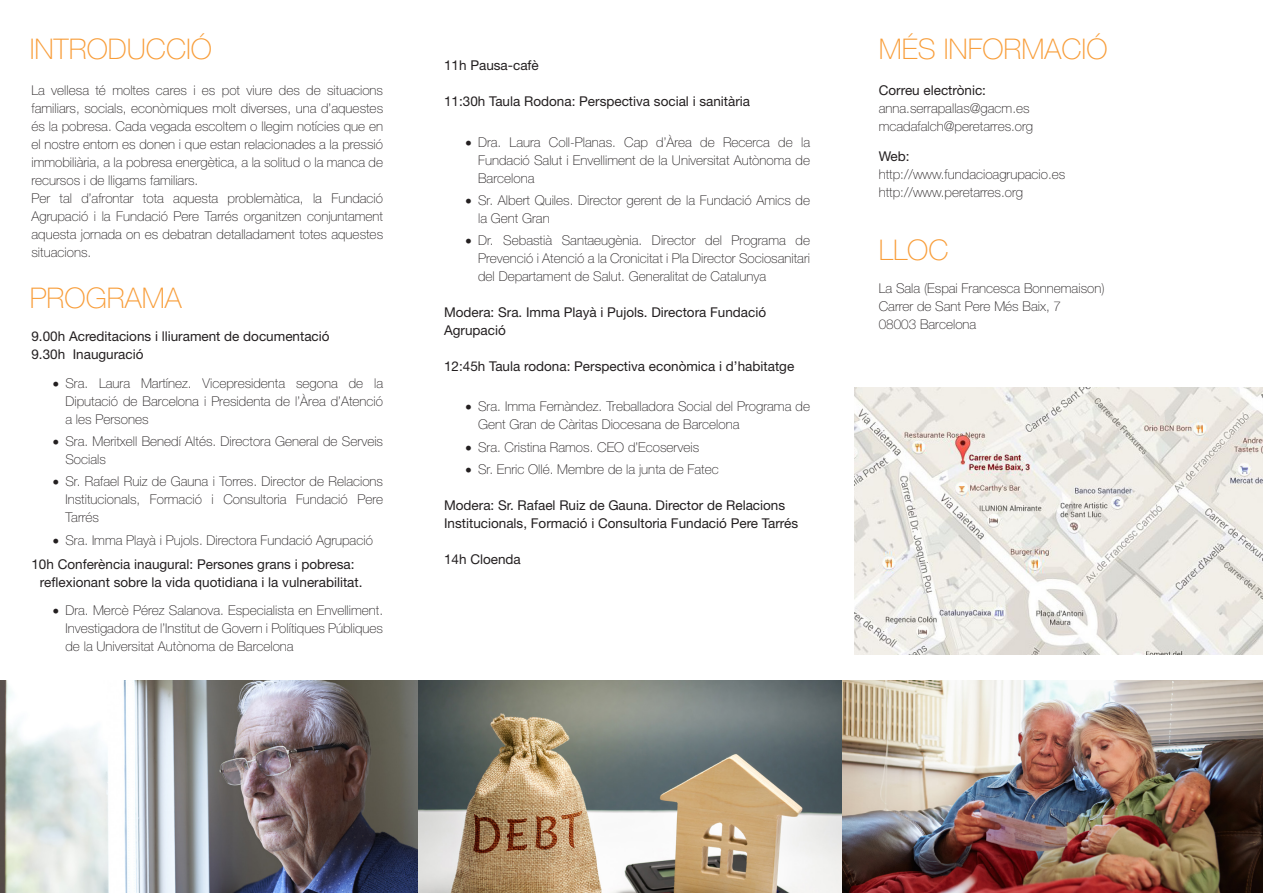
<style>
.page{position:relative;width:1263px;height:893px;background:#fff}
.page>*{position:absolute;margin:0;border:0;box-sizing:border-box;transform-origin:0 0}
.t1{font:100 28.5px "Helvetica Neue LT Std";color:#f89d39}
.TXT_NORMAL{font:100 13.5px/18px "Helvetica Neue LT Std";color:#231f20;text-align:justify}
.TXT_NORMAL-2{font:13.5px/18px "Helvetica Neue LT Std";color:#231f20}
</style>
<div class="page">
<img style="left:0;top:680px;width:1263px;height:213px">
<img style="left:854px;top:387px;width:409px;height:267px">
<p class="t1" style="left:30px;top:32px;width:184px">INTRODUCCIÓ</p>
<p class="t1" style="left:879px;top:32px;width:230px">MÉS INFORMACIÓ</p>
<p class="TXT_NORMAL-2" style="left:444px;top:56px;width:96px">11h Pausa-cafè</p>
<p class="TXT_NORMAL-2" style="left:444px;top:92px;width:308px">11:30h Taula Rodona: Perspectiva social i sanitària</p>
<p class="TXT_NORMAL" style="left:478px;top:133px;width:333px;text-indent:-13px">• Dra. Laura Coll-Planas. Cap d’Àrea de Recerca de la Fundació Salut i Envelliment de la Universitat Autònoma de Barcelona</p>
<p class="TXT_NORMAL" style="left:478px;top:191px;width:333px;text-indent:-13px">• Sr. Albert Quiles. Director gerent de la Fundació Amics de la Gent Gran</p>
<p class="TXT_NORMAL" style="left:478px;top:231px;width:333px;text-indent:-13px">• Dr. Sebastià Santaeugènia. Director del Programa de Prevenció i Atenció a la Cronicitat i Pla Director Sociosanitari del Departament de Salut. Generalitat de Catalunya</p>
<p class="TXT_NORMAL-2" style="left:444px;top:303px;width:324px">Modera: Sra. Imma Playà i Pujols. Directora Fundació<br>Agrupació</p>
<p class="TXT_NORMAL-2" style="left:444px;top:357px;width:352px">12:45h Taula rodona: Perspectiva econòmica i d’habitatge</p>
<p class="TXT_NORMAL" style="left:478px;top:398px;width:333px;text-indent:-13px">• Sra. Imma Fernàndez. Treballadora Social del Programa de<br>Gent Gran de Càritas Diocesana de Barcelona</p>
<p class="TXT_NORMAL" style="left:465px;top:438px;width:235px">• Sra. Cristina Ramos. CEO d’Ecoserveis</p>
<p class="TXT_NORMAL" style="left:465px;top:460px;width:255px">• Sr. Enric Ollé. Membre de la junta de Fatec</p>
<p class="TXT_NORMAL-2" style="left:444px;top:496px;width:356px">Modera: Sr. Rafael Ruiz de Gauna. Director de Relacions<br>Institucionals, Formació i Consultoria Fundació Pere Tarrés</p>
<p class="TXT_NORMAL-2" style="left:444px;top:550px;width:78px">14h Cloenda</p>
<p class="TXT_NORMAL" style="left:31px;top:81px;width:353px">La vellesa té moltes cares i es pot viure des de situacions familiars, socials, econòmiques molt diverses, una d’aquestes és la pobresa. Cada vegada escoltem o llegim notícies que en el nostre entorn es donen i que estan relacionades a la pressió immobiliària, a la pobresa energètica, a la solitud o la manca de recursos i de lligams familiars.</p>
<p class="TXT_NORMAL" style="left:31px;top:189px;width:353px">Per tal d’afrontar tota aquesta problemàtica, la Fundació Agrupació i la Fundació Pere Tarrés organitzen conjuntament aquesta jornada on es debatran detalladament totes aquestes situacions.</p>
<p class="TXT_NORMAL-2" style="left:879px;top:81px;width:109px">Correu electrònic:</p>
<p class="TXT_NORMAL" style="left:879px;top:99px;width:152px">anna.serrapallas@gacm.es</p>
<p class="TXT_NORMAL" style="left:879px;top:117px;width:156px">mcadafalch@peretarres.org</p>
<p class="TXT_NORMAL-2" style="left:879px;top:147px;width:32px">Web:</p>
<p class="TXT_NORMAL" style="left:879px;top:165px;width:188px">http://www.fundacioagrupacio.es</p>
<p class="TXT_NORMAL" style="left:879px;top:183px;width:146px">http://www.peretarres.org</p>
<p class="t1" style="left:879px;top:234px;width:71px">LLOC</p>
<p class="TXT_NORMAL" style="left:879px;top:279px;width:227px">La Sala (Espai Francesca Bonnemaison)</p>
<p class="TXT_NORMAL" style="left:879px;top:297px;width:184px">Carrer de Sant Pere Més Baix, 7</p>
<p class="TXT_NORMAL" style="left:879px;top:315px;width:99px">08003 Barcelona</p>
<p class="t1" style="left:30px;top:282px;width:153px">PROGRAMA</p>
<p class="TXT_NORMAL-2" style="left:31px;top:327px;width:300px">9.00h Acreditacions i lliurament de documentació</p>
<p class="TXT_NORMAL-2" style="left:31px;top:345px;width:114px">9.30h Inauguració</p>
<p class="TXT_NORMAL" style="left:65px;top:374px;width:319px;text-indent:-13px">• Sra. Laura Martínez. Vicepresidenta segona de la Diputació de Barcelona i Presidenta de l’Àrea d’Atenció a les Persones</p>
<p class="TXT_NORMAL" style="left:65px;top:432px;width:319px;text-indent:-13px">• Sra. Meritxell Benedí Altés. Directora General de Serveis<br>Socials</p>
<p class="TXT_NORMAL" style="left:65px;top:472px;width:319px;text-indent:-13px">• Sr. Rafael Ruiz de Gauna i Torres. Director de Relacions Institucionals, Formació i Consultoria Fundació Pere Tarrés</p>
<p class="TXT_NORMAL" style="left:53px;top:531px;width:322px">• Sra. Imma Playà i Pujols. Directora Fundació Agrupació</p>
<p class="TXT_NORMAL-2" style="left:40px;top:554px;width:324px;text-indent:-9px">10h Conferència inaugural: Persones grans i pobresa: reflexionant sobre la vida quotidiana i la vulnerabilitat.</p>
<p class="TXT_NORMAL" style="left:65px;top:601px;width:319px;text-indent:-13px">• Dra. Mercè Pérez Salanova. Especialista en Envelliment.<br>Investigadora de l’Institut de Govern i Polítiques Públiques de la Universitat Autònoma de Barcelona</p>
</div>
